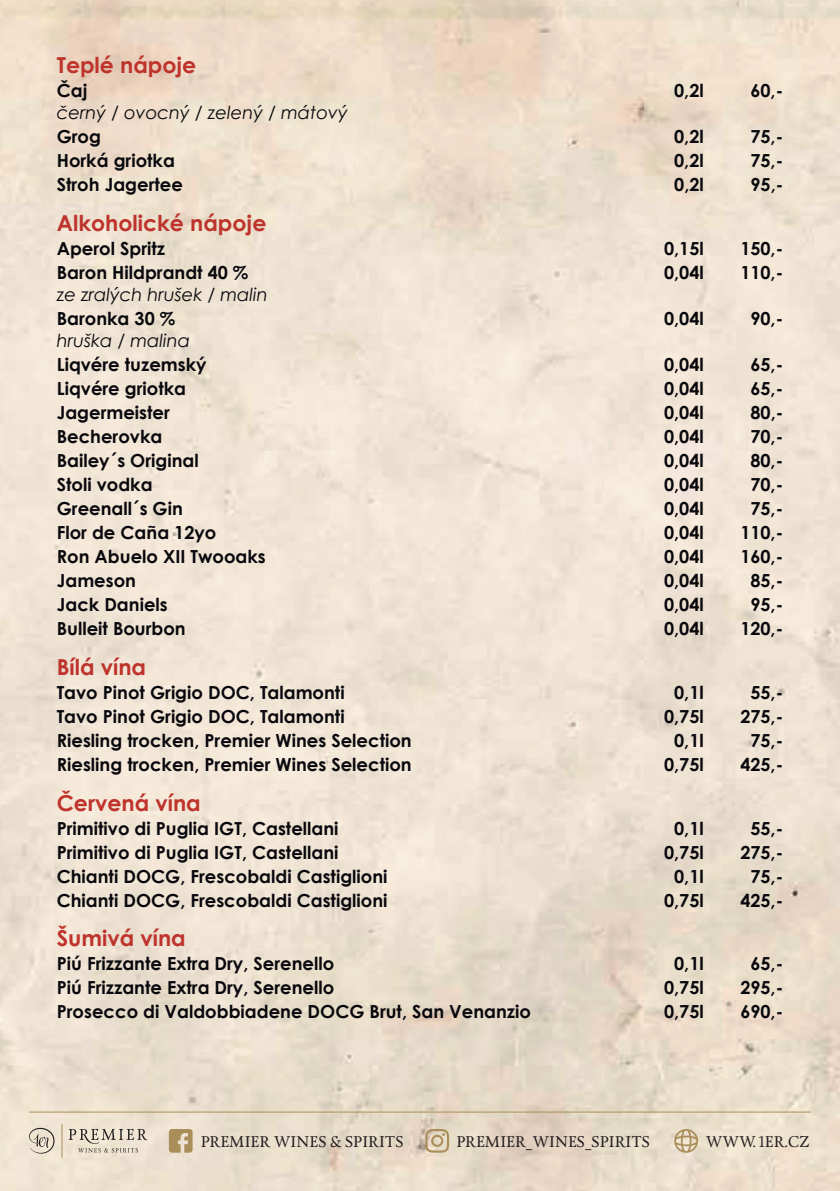
<style>
.page{position:relative;width:840px;height:1191px;background:#fff}
.page>*{position:absolute;margin:0;border:0;box-sizing:border-box;transform-origin:0 0}
.t1{font:700 22px "Century Gothic";color:#be332c}
.t2{font:700 18px "Century Gothic";color:#08080d}
.t3{font:italic 18px "Century Gothic";color:#08080d}
.t4{font:15.6px "Calendas Plus";color:#231f20}
</style>
<div class="page">
<img style="left:0;top:0;width:839px;height:1191px">
<hr style="left:29px;top:1111px;width:781px;height:1px;background:#aa8e5a">
<svg style="left:169px;top:1129px;width:23px;height:23px"></svg>
<svg style="left:425px;top:1129px;width:24px;height:23px"></svg>
<svg style="left:673px;top:1129px;width:24px;height:23px"></svg>
<svg style="left:29px;top:1127px;width:25px;height:26px"></svg>
<svg style="left:69px;top:1129px;width:78px;height:23px;background:#cdc4b4"></svg>
<hr style="left:62px;top:1124px;width:1px;height:33px;background:#aa8e5a">
<p class="t1" style="left:57px;top:49px;width:141px">Teplé nápoje</p>
<p class="t2" style="left:57px;top:77px;width:32px">Čaj</p>
<p class="t2" style="left:673px;top:77px;width:31px">0,2l</p>
<p class="t2" style="left:750px;top:77px;width:34px">60,-</p>
<p class="t3" style="left:57px;top:100px;width:292px">černý / ovocný / zelený / mátový</p>
<p class="t2" style="left:57px;top:123px;width:46px">Grog</p>
<p class="t2" style="left:673px;top:123px;width:31px">0,2l</p>
<p class="t2" style="left:750px;top:123px;width:34px">75,-</p>
<p class="t2" style="left:57px;top:147px;width:120px">Horká griotka</p>
<p class="t2" style="left:673px;top:147px;width:31px">0,2l</p>
<p class="t2" style="left:750px;top:147px;width:34px">75,-</p>
<p class="t2" style="left:57px;top:171px;width:127px">Stroh Jagertee</p>
<p class="t2" style="left:673px;top:171px;width:31px">0,2l</p>
<p class="t2" style="left:750px;top:171px;width:34px">95,-</p>
<p class="t1" style="left:57px;top:206px;width:211px">Alkoholické nápoje</p>
<p class="t2" style="left:57px;top:235px;width:110px">Aperol Spritz</p>
<p class="t2" style="left:663px;top:235px;width:41px">0,15l</p>
<p class="t2" style="left:740px;top:235px;width:44px">150,-</p>
<p class="t2" style="left:57px;top:259px;width:193px">Baron Hildprandt 40 %</p>
<p class="t2" style="left:663px;top:259px;width:41px">0,04l</p>
<p class="t2" style="left:740px;top:259px;width:44px">110,-</p>
<p class="t3" style="left:57px;top:282px;width:212px">ze zralých hrušek / malin</p>
<p class="t2" style="left:57px;top:305px;width:120px">Baronka 30 %</p>
<p class="t2" style="left:663px;top:305px;width:41px">0,04l</p>
<p class="t2" style="left:750px;top:305px;width:34px">90,-</p>
<p class="t3" style="left:57px;top:328px;width:135px">hruška / malina</p>
<p class="t2" style="left:57px;top:351px;width:151px">Liqvére tuzemský</p>
<p class="t2" style="left:663px;top:351px;width:41px">0,04l</p>
<p class="t2" style="left:750px;top:351px;width:34px">65,-</p>
<p class="t2" style="left:57px;top:375px;width:131px">Liqvére griotka</p>
<p class="t2" style="left:663px;top:375px;width:41px">0,04l</p>
<p class="t2" style="left:750px;top:375px;width:34px">65,-</p>
<p class="t2" style="left:57px;top:399px;width:115px">Jagermeister</p>
<p class="t2" style="left:663px;top:399px;width:41px">0,04l</p>
<p class="t2" style="left:750px;top:399px;width:34px">80,-</p>
<p class="t2" style="left:57px;top:423px;width:107px">Becherovka</p>
<p class="t2" style="left:663px;top:423px;width:41px">0,04l</p>
<p class="t2" style="left:750px;top:423px;width:34px">70,-</p>
<p class="t2" style="left:57px;top:447px;width:143px">Bailey´s Original</p>
<p class="t2" style="left:663px;top:447px;width:41px">0,04l</p>
<p class="t2" style="left:750px;top:447px;width:34px">80,-</p>
<p class="t2" style="left:57px;top:471px;width:97px">Stoli vodka</p>
<p class="t2" style="left:663px;top:471px;width:41px">0,04l</p>
<p class="t2" style="left:750px;top:471px;width:34px">70,-</p>
<p class="t2" style="left:57px;top:495px;width:127px">Greenall´s Gin</p>
<p class="t2" style="left:663px;top:495px;width:41px">0,04l</p>
<p class="t2" style="left:750px;top:495px;width:34px">75,-</p>
<p class="t2" style="left:57px;top:519px;width:161px">Flor de Caña 12yo</p>
<p class="t2" style="left:663px;top:519px;width:41px">0,04l</p>
<p class="t2" style="left:740px;top:519px;width:44px">110,-</p>
<p class="t2" style="left:57px;top:543px;width:210px">Ron Abuelo XII Twooaks</p>
<p class="t2" style="left:663px;top:543px;width:41px">0,04l</p>
<p class="t2" style="left:740px;top:543px;width:44px">160,-</p>
<p class="t2" style="left:57px;top:567px;width:81px">Jameson</p>
<p class="t2" style="left:663px;top:567px;width:41px">0,04l</p>
<p class="t2" style="left:750px;top:567px;width:34px">85,-</p>
<p class="t2" style="left:57px;top:591px;width:112px">Jack Daniels</p>
<p class="t2" style="left:663px;top:591px;width:41px">0,04l</p>
<p class="t2" style="left:750px;top:591px;width:34px">95,-</p>
<p class="t2" style="left:57px;top:615px;width:130px">Bulleit Bourbon</p>
<p class="t2" style="left:663px;top:615px;width:41px">0,04l</p>
<p class="t2" style="left:740px;top:615px;width:44px">120,-</p>
<p class="t1" style="left:57px;top:650px;width:91px">Bílá vína</p>
<p class="t2" style="left:57px;top:678px;width:289px">Tavo Pinot Grigio DOC, Talamonti</p>
<p class="t2" style="left:673px;top:678px;width:31px">0,1l</p>
<p class="t2" style="left:750px;top:678px;width:34px">55,-</p>
<p class="t2" style="left:57px;top:702px;width:289px">Tavo Pinot Grigio DOC, Talamonti</p>
<p class="t2" style="left:663px;top:702px;width:41px">0,75l</p>
<p class="t2" style="left:740px;top:702px;width:44px">275,-</p>
<p class="t2" style="left:57px;top:726px;width:356px">Riesling trocken, Premier Wines Selection</p>
<p class="t2" style="left:673px;top:726px;width:31px">0,1l</p>
<p class="t2" style="left:750px;top:726px;width:34px">75,-</p>
<p class="t2" style="left:57px;top:750px;width:356px">Riesling trocken, Premier Wines Selection</p>
<p class="t2" style="left:663px;top:750px;width:41px">0,75l</p>
<p class="t2" style="left:740px;top:750px;width:44px">425,-</p>
<p class="t1" style="left:57px;top:786px;width:145px">Červená vína</p>
<p class="t2" style="left:57px;top:814px;width:283px">Primitivo di Puglia IGT, Castellani</p>
<p class="t2" style="left:673px;top:814px;width:31px">0,1l</p>
<p class="t2" style="left:750px;top:814px;width:34px">55,-</p>
<p class="t2" style="left:57px;top:838px;width:283px">Primitivo di Puglia IGT, Castellani</p>
<p class="t2" style="left:663px;top:838px;width:41px">0,75l</p>
<p class="t2" style="left:740px;top:838px;width:44px">275,-</p>
<p class="t2" style="left:57px;top:862px;width:332px">Chianti DOCG, Frescobaldi Castiglioni</p>
<p class="t2" style="left:673px;top:862px;width:31px">0,1l</p>
<p class="t2" style="left:750px;top:862px;width:34px">75,-</p>
<p class="t2" style="left:57px;top:886px;width:332px">Chianti DOCG, Frescobaldi Castiglioni</p>
<p class="t2" style="left:663px;top:886px;width:41px">0,75l</p>
<p class="t2" style="left:740px;top:886px;width:44px">425,-</p>
<p class="t1" style="left:57px;top:921px;width:130px">Šumivá vína</p>
<p class="t2" style="left:57px;top:950px;width:279px">Piú Frizzante Extra Dry, Serenello</p>
<p class="t2" style="left:673px;top:950px;width:31px">0,1l</p>
<p class="t2" style="left:750px;top:950px;width:34px">65,-</p>
<p class="t2" style="left:57px;top:974px;width:279px">Piú Frizzante Extra Dry, Serenello</p>
<p class="t2" style="left:663px;top:974px;width:41px">0,75l</p>
<p class="t2" style="left:740px;top:974px;width:44px">295,-</p>
<p class="t2" style="left:57px;top:998px;width:475px">Prosecco di Valdobbiadene DOCG Brut, San Venanzio</p>
<p class="t2" style="left:663px;top:998px;width:41px">0,75l</p>
<p class="t2" style="left:740px;top:998px;width:44px">690,-</p>
<p class="t4" style="left:201px;top:1129px;width:204px">PREMIER WINES &amp; SPIRITS</p>
<p class="t4" style="left:456px;top:1129px;width:195px">PREMIER_WINES_SPIRITS</p>
<p class="t4" style="left:705px;top:1129px;width:105px">WWW. 1ER.CZ</p>
</div>
